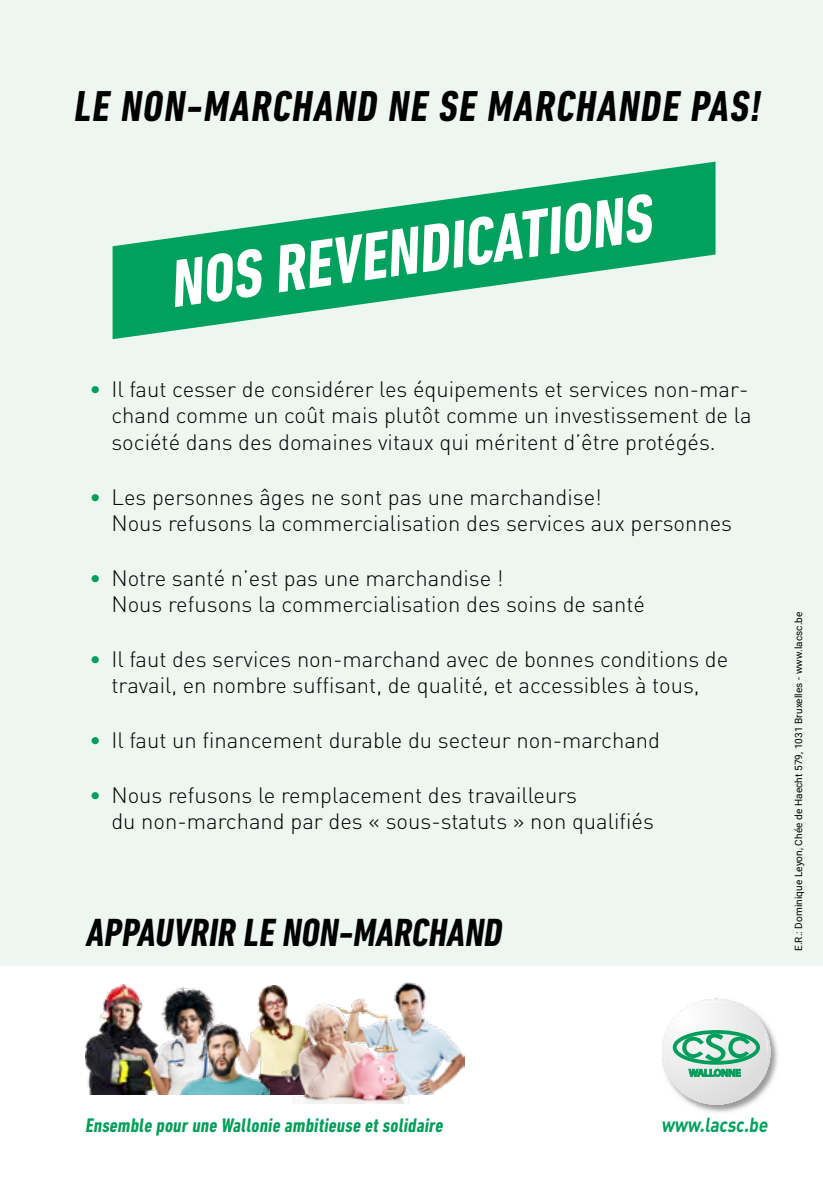
<style>
.page{position:relative;width:823px;height:1191px;background:#fff}
.page>*{position:absolute;margin:0;border:0;box-sizing:border-box;transform-origin:0 0}
.t1{font:italic 700 condensed 68px "DIN Next LT Pro";color:#fff}
.t2{font:700 condensed 44px "DIN Next LT Pro";color:#000}
.t3{font:700 condensed 40px "DIN Next LT Pro";color:#000}
.t4{font:22px/26.4px "DIN Light Alternate";color:#000}
.t5{font:20.2px "DIN Bold Alternate";color:#00a05d;scale:.86 1}
.t6{font:700 condensed 20px "DIN Next LT Pro";color:#009e59}
.t7{font:10px "Roboto";letter-spacing:.01em;color:#000}
.s1{font-family:"DIN Regular Alternate";color:#009e59}
</style>
<div class="page">
<div style="left:0;top:0;width:822px;height:965px;background:#edf6f0"></div>
<img style="left:690px;top:998px;width:88px;height:115px">
<svg style="left:662px;top:999px;width:108px;height:105px"></svg>
<img style="left:257px;top:985px;width:27px;height:109px">
<img style="left:85px;top:984px;width:45px;height:110px">
<img style="left:397px;top:982px;width:67px;height:112px">
<img style="left:120px;top:987px;width:102px;height:107px">
<img style="left:281px;top:990px;width:140px;height:113px">
<img style="left:180px;top:1023px;width:89px;height:71px">
<svg style="left:112px;top:162px;width:603px;height:177px;fill:#00a05d"></svg>
<h2 class="t2" style="left:73px;top:81px;width:695px">LE NON-MARCHAND NE SE MARCHANDE PAS!</h2>
<h1 class="t1" style="left:163px;top:246px;width:487px;rotate:-8deg">NOS REVENDICATIONS</h1>
<p class="t4" style="left:111px;top:375px;width:641px;text-indent:-22px"><span class="s1">•</span> Il faut cesser de considérer les équipements et services non-mar&shy;chand comme un coût mais plutôt comme un investissement de la société dans des domaines vitaux qui méritent d’être protégés.</p>
<p class="t4" style="left:111px;top:483px;width:622px;text-indent:-22px"><span class="s1">•</span> Les personnes âges ne sont pas une marchandise!<br>Nous refusons la commercialisation des services aux personnes</p>
<p class="t4" style="left:111px;top:564px;width:535px;text-indent:-22px"><span class="s1">•</span> Notre santé n’est pas une marchandise !<br>Nous refusons la commercialisation des soins de santé</p>
<p class="t4" style="left:89px;top:645px;width:640px;text-align:center"><span class="s1">•</span> Il faut des services non-marchand avec de bonnes conditions de travail, en nombre suffisant, de qualité, et accessibles à tous,</p>
<p class="t4" style="left:89px;top:726px;width:572px"><span class="s1">•</span> Il faut un financement durable du secteur non-marchand</p>
<p class="t4" style="left:111px;top:781px;width:543px;text-indent:-22px"><span class="s1">•</span> Nous refusons le remplacement des travailleurs<br>du non-marchand par des « sous-statuts » non qualifiés</p>
<h3 class="t3" style="left:85px;top:909px;width:424px">APPAUVRIR LE NON-MARCHAND</h3>
<p class="t7" style="left:791px;top:951px;width:341px;rotate:-90deg">E.R.: Dominique Leyon, Chée de Haecht 579, 1031 Bruxelles - www.lacsc.be</p>
<p class="t6" style="left:85px;top:1114px;width:362px">Ensemble pour une Wallonie ambitieuse et solidaire</p>
<p class="t5" style="left:660px;top:1111px;width:129px">www.lacsc.be</p>
</div>
